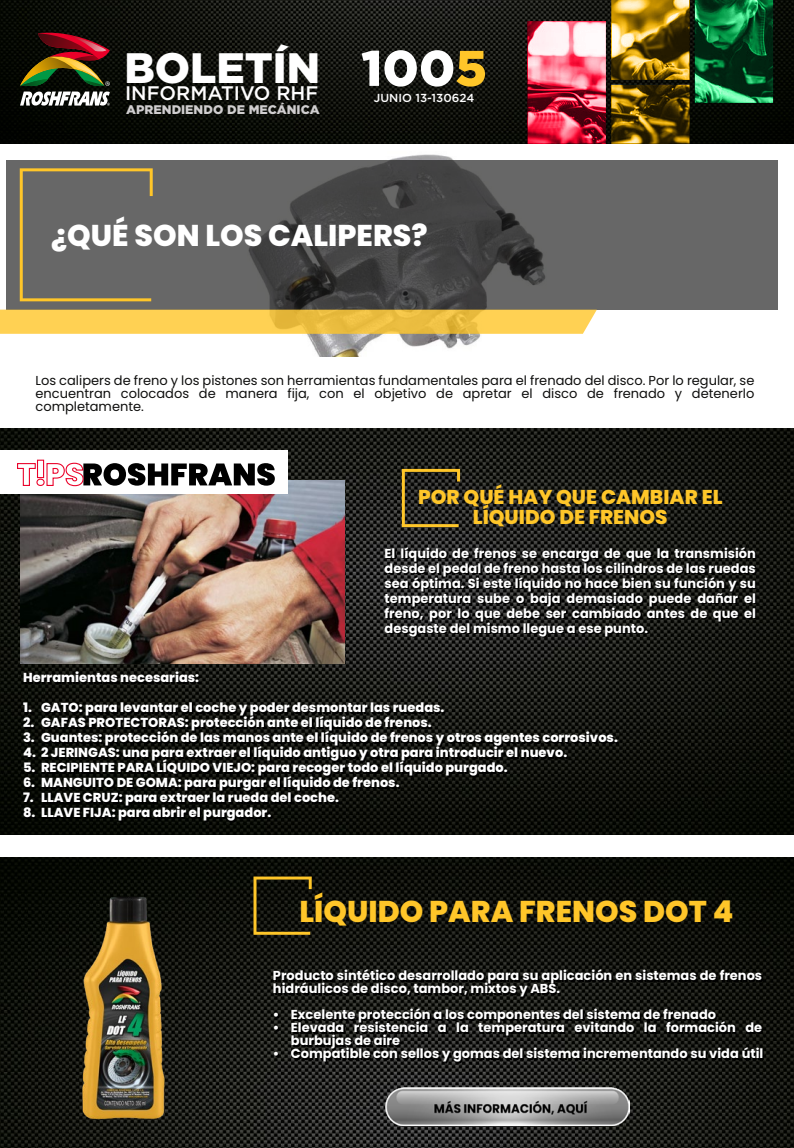
<style>
.page{position:relative;width:794px;height:1148px;background:#fff}
.page>*{position:absolute;margin:0;border:0;box-sizing:border-box;transform-origin:0 0}
.t1{font:900 50px "Gotham";color:#fff}
.t2{font:900 42.5px "Gotham";color:#fff}
.t3{font:800 30px "Poppins";color:#ffc629}
.t4{font:800 30px "Poppins";color:#fff}
.t5{font:800 20px/20px "Poppins";color:#ffc629;text-align:center}
.t6{font:500 19.6px "Gotham";color:#fff}
.t7{font:700 13px/15px "Poppins";color:#fff}
.t8{font:800 13px "Poppins";color:#fff}
.t9{font:13px/13px "Poppins";color:#0e0e0d;text-align:justify}
.t10{font:900 12.5px "Gotham";color:#d0cecf}
.t11{font:500 11.6px "Gotham";color:#fff}
.s1{color:#ffc629}
</style>
<div class="page">
<img style="left:307px;top:154px;width:174px;height:202px">
<svg style="left:7px;top:160px;width:771px;height:149px;background:#5a5a5a"></svg>
<svg style="left:0;top:309px;width:597px;height:25px;background:#f3c74f"></svg>
<img style="left:0;top:0;width:794px;height:144px">
<svg style="left:20px;top:30px;width:90px;height:76px;background:#57412f"></svg>
<img style="left:528px;top:0;width:245px;height:144px">
<svg style="left:528px;top:21px;width:78px;height:123px"></svg>
<svg style="left:695px;top:0;width:78px;height:103px;background:#106738"></svg>
<svg style="left:611px;top:0;width:78px;height:80px;background:#a08029"></svg>
<svg style="left:611px;top:85px;width:78px;height:59px;background:#664c07"></svg>
<svg style="left:20px;top:168px;width:133px;height:133px;background:#716d62"></svg>
<img style="left:0;top:857px;width:794px;height:290px">
<img style="left:0;top:428px;width:794px;height:406px">
<svg style="left:253px;top:876px;width:59px;height:58px;background:#312a10"></svg>
<svg style="left:402px;top:469px;width:58px;height:58px;background:#443c22"></svg>
<img style="left:20px;top:481px;width:324px;height:182px">
<div style="left:0;top:450px;width:287px;height:43px;background:#fff"></div>
<svg style="left:17px;top:459px;width:258px;height:28px"></svg>
<img style="left:385px;top:1087px;width:245px;height:37px">
<img style="left:75px;top:890px;width:95px;height:234px">
<h2 class="t2" style="left:125px;top:39px;width:197px">BOLETÍN</h2>
<h3 class="t6" style="left:125px;top:80px;width:195px">INFORMATIVO RHF</h3>
<p class="t10" style="left:126px;top:101px;width:195px">APRENDIENDO DE MECÁNICA</p>
<h1 class="t1" style="left:361px;top:34px;width:127px">100<span class="s1">5</span></h1>
<p class="t11" style="left:374px;top:91px;width:102px">JUNIO 13-130624</p>
<h3 class="t4" style="left:51px;top:218px;width:378px">¿QUÉ SON LOS CALIPERS?</h3>
<p class="t9" style="left:35px;top:374px;width:720px">Los calipers de freno y los pistones son herramientas fundamentales para el frenado del disco. Por lo regular, se encuentran colocados de manera fija, con el objetivo de apretar el disco de frenado y detenerlo completamente.</p>
<h3 class="t5" style="left:418px;top:487px;width:306px">POR QUÉ HAY QUE CAMBIAR EL<br>LÍQUIDO DE FRENOS</h3>
<p class="t7" style="left:384px;top:546px;width:373px;text-align:justify">El líquido de frenos se encarga de que la transmisión desde el pedal de freno hasta los cilindros de las ruedas sea óptima. Si este líquido no hace bien su función y su temperatura sube o baja demasiado puede dañar el freno, por lo que debe ser cambiado antes de que el desgaste del mismo llegue a ese punto.</p>
<p class="t8" style="left:23px;top:670px;width:178px">Herramientas necesarias:</p>
<p class="t8" style="left:23px;top:700px;width:423px">1. GATO: para levantar el coche y poder desmontar las ruedas.</p>
<p class="t8" style="left:23px;top:715px;width:410px">2. GAFAS PROTECTORAS: protección ante el líquido de frenos.</p>
<p class="t8" style="left:23px;top:730px;width:596px">3. Guantes: protección de las manos ante el líquido de frenos y otros agentes corrosivos.</p>
<p class="t8" style="left:23px;top:745px;width:546px">4. 2 JERINGAS: una para extraer el líquido antiguo y otra para introducir el nuevo.</p>
<p class="t8" style="left:23px;top:760px;width:486px">5. RECIPIENTE PARA LÍQUIDO VIEJO: para recoger todo el líquido purgado.</p>
<p class="t8" style="left:23px;top:775px;width:378px">6. MANGUITO DE GOMA: para purgar el líquido de frenos.</p>
<p class="t8" style="left:23px;top:790px;width:317px">7. LLAVE CRUZ: para extraer la rueda del coche.</p>
<p class="t8" style="left:23px;top:805px;width:250px">8. LLAVE FIJA: para abrir el purgador.</p>
<h3 class="t3" style="left:299px;top:893px;width:435px">LÍQUIDO PARA FRENOS DOT 4</h3>
<p class="t7" style="left:273px;top:969px;width:491px;line-height:13px">Producto sintético desarrollado para su aplicación en sistemas de frenos hidráulicos de disco, tambor, mixtos y ABS.</p>
<p class="t7" style="left:273px;top:1007px;width:445px">• Excelente protección a los componentes del sistema de frenado</p>
<p class="t7" style="left:291px;top:1021px;width:473px;line-height:13px;text-indent:-18px">• Elevada resistencia a la temperatura evitando la formación de burbujas de aire</p>
<p class="t7" style="left:273px;top:1046px;width:492px">• Compatible con sellos y gomas del sistema incrementando su vida útil</p>
</div>
